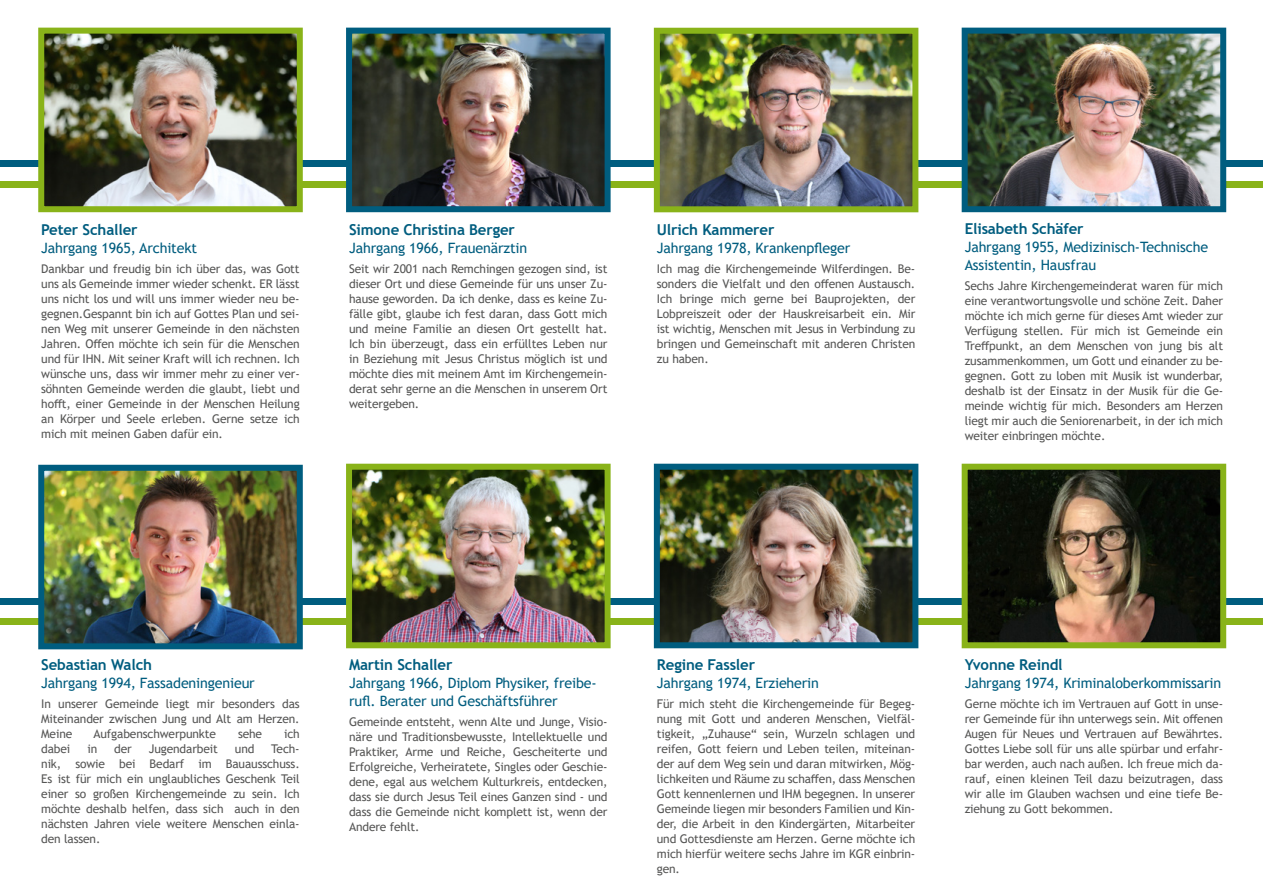
<style>
.page{position:relative;width:1263px;height:893px;background:#fff}
.page>*{position:absolute;margin:0;border:0;box-sizing:border-box;transform-origin:0 0}
.t1{font:700 15px "Trebuchet MS";letter-spacing:-.01em;color:#005d7f}
.t2{font:14.25px/18px "Trebuchet MS";letter-spacing:-.01em;color:#005d7f}
.t3{font:12px/15px "Trebuchet MS";letter-spacing:-.01em;color:#565655;text-align:justify}
</style>
<div class="page">
<div style="left:0;top:598px;width:1263px;height:7px;background:#005d7f"></div>
<div style="left:0;top:160px;width:1263px;height:7px;background:#005d7f"></div>
<div style="left:0;top:619px;width:1263px;height:6px;background:#89b319"></div>
<div style="left:0;top:182px;width:1263px;height:6px;background:#89b319"></div>
<img style="left:45px;top:35px;width:251px;height:170px">
<div style="left:38px;top:28px;width:265px;height:184px;border:6px solid #89b319"></div>
<img style="left:353px;top:35px;width:251px;height:170px">
<div style="left:346px;top:28px;width:265px;height:184px;border:6px solid #005d7f"></div>
<img style="left:661px;top:35px;width:250px;height:170px">
<div style="left:654px;top:28px;width:264px;height:184px;border:6px solid #89b319"></div>
<img style="left:45px;top:472px;width:251px;height:170px">
<div style="left:38px;top:465px;width:265px;height:184px;border:6px solid #005d7f"></div>
<img style="left:969px;top:35px;width:250px;height:170px">
<div style="left:962px;top:28px;width:264px;height:184px;border:6px solid #005d7f"></div>
<img style="left:353px;top:471px;width:251px;height:170px">
<div style="left:346px;top:464px;width:265px;height:184px;border:6px solid #89b319"></div>
<img style="left:661px;top:471px;width:250px;height:170px">
<div style="left:654px;top:464px;width:264px;height:184px;border:6px solid #005d7f"></div>
<img style="left:969px;top:471px;width:250px;height:170px">
<div style="left:962px;top:464px;width:264px;height:184px;border:6px solid #89b319"></div>
<p class="t1" style="left:41px;top:221px;width:98px">Peter Schaller</p>
<p class="t2" style="left:41px;top:239px;width:157px">Jahrgang 1965, Architekt</p>
<p class="t3" style="left:41px;top:261px;width:260px">Dankbar und freudig bin ich über das, was Gott uns als Gemeinde immer wieder schenkt. ER lässt uns nicht los und will uns immer wieder neu be&shy;gegnen.Gespannt bin ich auf Gottes Plan und sei&shy;nen Weg mit unserer Gemeinde in den nächsten Jahren. Offen möchte ich sein für die Menschen und für IHN. Mit seiner Kraft will ich rechnen. Ich wünsche uns, dass wir immer mehr zu einer ver&shy;söhnten Gemeinde werden die glaubt, liebt und hofft, einer Gemeinde in der Menschen Heilung an Körper und Seele erleben. Gerne setze ich mich mit meinen Gaben dafür ein.</p>
<p class="t1" style="left:349px;top:221px;width:167px">Simone Christina Berger</p>
<p class="t2" style="left:349px;top:239px;width:180px">Jahrgang 1966, Frauenärztin</p>
<p class="t3" style="left:349px;top:261px;width:260px">Seit wir 2001 nach Remchingen gezogen sind, ist dieser Ort und diese Gemeinde für uns unser Zu&shy;hause geworden. Da ich denke, dass es keine Zu&shy;fälle gibt, glaube ich fest daran, dass Gott mich und meine Familie an diesen Ort gestellt hat.<br>Ich bin überzeugt, dass ein erfülltes Leben nur in Beziehung mit Jesus Christus möglich ist und möchte dies mit meinem Amt im Kirchengemein&shy;derat sehr gerne an die Menschen in unserem Ort weitergeben.</p>
<p class="t1" style="left:657px;top:221px;width:119px">Ulrich Kammerer</p>
<p class="t2" style="left:657px;top:239px;width:195px">Jahrgang 1978, Krankenpfleger</p>
<p class="t3" style="left:657px;top:261px;width:260px">Ich mag die Kirchengemeinde Wilferdingen. Be&shy;sonders die Vielfalt und den offenen Austausch.<br>Ich bringe mich gerne bei Bauprojekten, der Lobpreiszeit oder der Hauskreisarbeit ein. Mir ist wichtig, Menschen mit Jesus in Verbindung zu bringen und Gemeinschaft mit anderen Christen zu haben.</p>
<p class="t1" style="left:965px;top:220px;width:121px">Elisabeth Schäfer</p>
<p class="t2" style="left:965px;top:238px;width:245px">Jahrgang 1955, Medizinisch-Technische<br>Assistentin, Hausfrau</p>
<p class="t3" style="left:965px;top:278px;width:260px">Sechs Jahre Kirchengemeinderat waren für mich eine verantwortungsvolle und schöne Zeit. Daher möchte ich mich gerne für dieses Amt wieder zur Verfügung stellen. Für mich ist Gemeinde ein Treffpunkt, an dem Menschen von jung bis alt zusammenkommen, um Gott und einander zu be&shy;gegnen. Gott zu loben mit Musik ist wunderbar, deshalb ist der Einsatz in der Musik für die Ge&shy;meinde wichtig für mich. Besonders am Herzen liegt mir auch die Seniorenarbeit, in der ich mich weiter einbringen möchte.</p>
<p class="t1" style="left:41px;top:656px;width:112px">Sebastian Walch</p>
<p class="t2" style="left:41px;top:674px;width:215px">Jahrgang 1994, Fassadeningenieur</p>
<p class="t3" style="left:41px;top:696px;width:260px">In unserer Gemeinde liegt mir besonders das Miteinander zwischen Jung und Alt am Herzen.<br>Meine</p>
<p class="t3" style="left:94px;top:726px;width:124px">Aufgabenschwerpunkte</p>
<p class="t3" style="left:238px;top:726px;width:26px">sehe</p>
<p class="t3" style="left:284px;top:726px;width:17px">ich</p>
<p class="t3" style="left:41px;top:741px;width:260px;text-indent:230px">Tech&shy;nik, sowie bei Bedarf im Bauausschuss.<br>Es ist für mich ein unglaubliches Geschenk Teil einer so großen Kirchengemeinde zu sein. Ich möchte deshalb helfen, dass sich auch in den nächsten Jahren viele weitere Menschen einla&shy;den lassen.</p>
<p class="t3" style="left:41px;top:741px;width:31px">dabei</p>
<p class="t3" style="left:87px;top:741px;width:11px">in</p>
<p class="t3" style="left:114px;top:741px;width:19px">der</p>
<p class="t3" style="left:149px;top:741px;width:71px">Jugendarbeit</p>
<p class="t3" style="left:235px;top:741px;width:21px">und</p>
<p class="t1" style="left:349px;top:656px;width:105px">Martin Schaller</p>
<p class="t2" style="left:349px;top:674px;width:249px">Jahrgang 1966, Diplom Physiker, freibe&shy;rufl. Berater und Geschäftsführer</p>
<p class="t3" style="left:349px;top:714px;width:260px">Gemeinde entsteht, wenn Alte und Junge, Visio&shy;näre und Traditionsbewusste, Intellektuelle und Praktiker, Arme und Reiche, Gescheiterte und Erfolgreiche, Verheiratete, Singles oder Geschie&shy;dene, egal aus welchem Kulturkreis, entdecken, dass sie durch Jesus Teil eines Ganzen sind - und dass die Gemeinde nicht komplett ist, wenn der Andere fehlt.</p>
<p class="t1" style="left:657px;top:656px;width:100px">Regine Fassler</p>
<p class="t2" style="left:657px;top:674px;width:164px">Jahrgang 1974, Erzieherin</p>
<p class="t3" style="left:657px;top:696px;width:260px">Für mich steht die Kirchengemeinde für Begeg&shy;nung mit Gott und anderen Menschen, Vielfäl&shy;tigkeit, „Zuhause“ sein, Wurzeln schlagen und reifen, Gott feiern und Leben teilen, miteinan&shy;der auf dem Weg sein und daran mitwirken, Mög&shy;lichkeiten und Räume zu schaffen, dass Menschen Gott kennenlernen und IHM begegnen. In unserer Gemeinde liegen mir besonders Familien und Kin&shy;der, die Arbeit in den Kindergärten, Mitarbeiter und Gottesdienste am Herzen. Gerne möchte ich mich hierfür weitere sechs Jahre im KGR einbrin&shy;gen.</p>
<p class="t1" style="left:965px;top:656px;width:100px">Yvonne Reindl</p>
<p class="t2" style="left:965px;top:674px;width:258px">Jahrgang 1974, Kriminaloberkommissarin</p>
<p class="t3" style="left:965px;top:696px;width:260px">Gerne möchte ich im Vertrauen auf Gott in unse&shy;rer Gemeinde für ihn unterwegs sein. Mit offenen Augen für Neues und Vertrauen auf Bewährtes.<br>Gottes Liebe soll für uns alle spürbar und erfahr&shy;bar werden, auch nach außen. Ich freue mich da&shy;rauf, einen kleinen Teil dazu beizutragen, dass wir alle im Glauben wachsen und eine tiefe Be&shy;ziehung zu Gott bekommen.</p>
</div>
